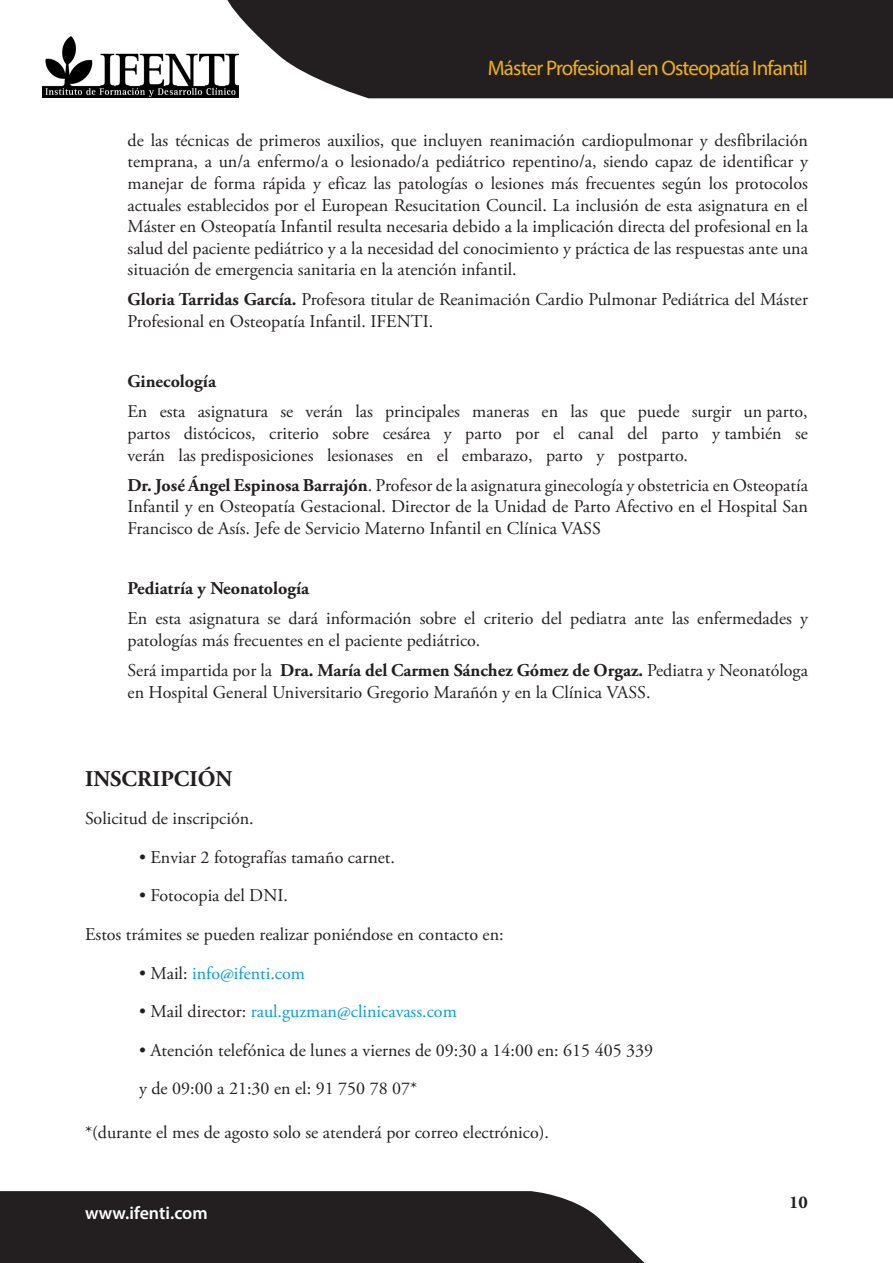
<style>
.page{position:relative;width:893px;height:1263px;background:#fff}
.page>*{position:absolute;margin:0;border:0;box-sizing:border-box;transform-origin:0 0}
.Titulo{font:700 22.5px "Adobe Garamond Pro";color:#231f20}
.t1{font:21px "Myriad Pro";letter-spacing:-.04em;color:#efb211}
.Texto{font:18px/21.6px "Adobe Garamond Pro";color:#231f20;text-align:justify}
.Titulo-2{font:18px "Adobe Garamond Pro";color:#231f20}
.Titulo-3{font:18px "Adobe Garamond Pro";color:#069ddc}
.Texto-2{font:700 18px "Adobe Garamond Pro";color:#231f20}
.t2{font:700 18px "Myriad Pro";color:#fff}
.t3{font:600 18px "Myriad Pro";color:#fff}
.s1{font-weight:700}
.s2{color:#231f20}
</style>
<div class="page">
<img style="left:43px;top:36px;width:184px;height:62px">
<svg style="left:227px;top:0;width:666px;height:98px;background:#332f30"></svg>
<svg style="left:0;top:1191px;width:645px;height:72px;background:#312d2e"></svg>
<p class="t1" style="left:488px;top:55px;width:322px">Máster Profesional en Osteopatía Infantil</p>
<p class="Texto" style="left:128px;top:130px;width:682px">de las técnicas de primeros auxilios, que incluyen reanimación cardiopulmonar y desfibrilación temprana, a un/a enfermo/a o lesionado/a pediátrico repentino/a, siendo capaz de identificar y manejar de forma rápida y eficaz las patologías o lesiones más frecuentes según los protocolos actuales establecidos por el European Resucitation Council. La inclusión de esta asignatura en el Máster en Osteopatía Infantil resulta necesaria debido a la implicación directa del profesional en la salud del paciente pediátrico y a la necesidad del conocimiento y práctica de las respuestas ante una situación de emergencia sanitaria en la atención infantil.</p>
<p class="Texto" style="left:128px;top:290px;width:682px"><span class="s1">Gloria Tarridas García.</span> Profesora titular de Reanimación Cardio Pulmonar Pediátrica del Máster<br>Profesional en Osteopatía Infantil. IFENTI.</p>
<p class="Texto-2" style="left:128px;top:371px;width:90px">Ginecología</p>
<p class="Texto" style="left:128px;top:401px;width:682px">En esta asignatura se verán las principales maneras en las que puede surgir un parto, partos distócicos, criterio sobre cesárea y parto por el canal del parto y también se verán las predisposiciones lesionases en el embarazo, parto y postparto.</p>
<p class="Texto" style="left:128px;top:475px;width:682px"><span class="s1">Dr. José Ángel Espinosa Barrajón</span>. Profesor de la asignatura ginecología y obstetricia en Osteopatía Infantil y en Osteopatía Gestacional. Director de la Unidad de Parto Afectivo en el Hospital San Francisco de Asís. Jefe de Servicio Materno Infantil en Clínica VASS</p>
<p class="Texto-2" style="left:128px;top:578px;width:183px">Pediatría y Neonatología</p>
<p class="Texto" style="left:128px;top:608px;width:682px">En esta asignatura se dará información sobre el criterio del pediatra ante las enfermedades y patologías más frecuentes en el paciente pediátrico.</p>
<p class="Texto" style="left:128px;top:660px;width:682px">Será impartida por la <span class="s1">Dra. María del Carmen Sánchez Gómez de Orgaz.</span> Pediatra y Neonatóloga en Hospital General Universitario Gregorio Marañón y en la Clínica VASS.</p>
<p class="Titulo" style="left:85px;top:765px;width:149px">INSCRIPCIÓN</p>
<p class="Titulo-2" style="left:85px;top:808px;width:170px">Solicitud de inscripción.</p>
<p class="Titulo-2" style="left:139px;top:846px;width:257px">• Enviar 2 fotografías tamaño carnet.</p>
<p class="Titulo-2" style="left:139px;top:885px;width:150px">• Fotocopia del DNI.</p>
<p class="Titulo-2" style="left:85px;top:923px;width:420px">Estos trámites se pueden realizar poniéndose en contacto en:</p>
<p class="Titulo-3" style="left:139px;top:962px;width:168px"><span class="s2">• Mail:</span> info@ifenti.com</p>
<p class="Titulo-3" style="left:139px;top:1001px;width:319px"><span class="s2">• Mail director:</span> raul.guzman@clinicavass.com</p>
<p class="Titulo-2" style="left:139px;top:1039px;width:516px">• Atención telefónica de lunes a viernes de 09:30 a 14:00 en: 615 405 339</p>
<p class="Titulo-2" style="left:139px;top:1078px;width:280px">y de 09:00 a 21:30 en el: 91 750 78 07*</p>
<p class="Titulo-2" style="left:85px;top:1122px;width:466px">*(durante el mes de agosto solo se atenderá por correo electrónico).</p>
<p class="t2" style="left:43px;top:1201px;width:128px">www.ifenti.com</p>
<p class="t3" style="left:85px;top:1201px;width:124px">www.ifenti.com</p>
<p class="Texto-2" style="left:789px;top:1192px;width:20px">10</p>
</div>
